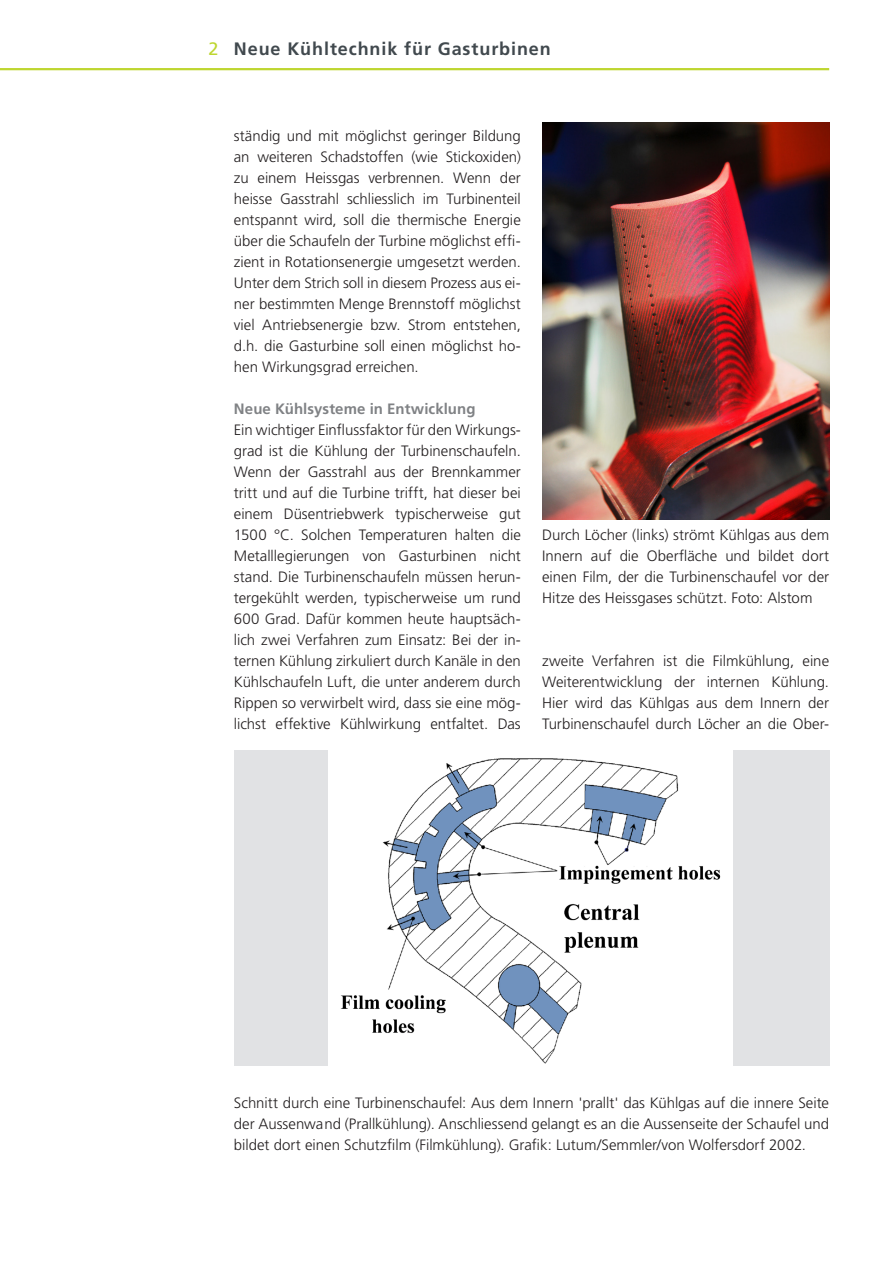
<style>
.page{position:relative;width:893px;height:1263px;background:#fff}
.page>*{position:absolute;margin:0;border:0;box-sizing:border-box;transform-origin:0 0}
.t1{font:700 18px "Frutiger LT Std";letter-spacing:.05em;color:#41494e}
.t2{font:18px "Frutiger LT Std";color:#bed630}
.Lauftext{font:300 15px/21px "Frutiger LT Std";color:#231f20;text-align:justify}
.Titel_2{font:300 15px/21px "Frutiger LT Std";color:#231f20;text-align:justify}
.Titel_2-2{font:700 15px "Frutiger LT Std";letter-spacing:.005em;color:#808285}
</style>
<div class="page">
<hr style="left:0;top:68px;width:829px;height:2px;background:#bed630">
<img style="left:542px;top:122px;width:287px;height:397px">
<div style="left:234px;top:750px;width:595px;height:315px;background:#e1e2e4"></div>
<img style="left:328px;top:750px;width:404px;height:315px">
<p class="t2" style="left:208px;top:38px;width:12px">2</p>
<p class="t1" style="left:234px;top:38px;width:318px">Neue Kühltechnik für Gasturbinen</p>
<p class="Titel_2" style="left:234px;top:126px;width:289px">ständig und mit möglichst geringer Bildung an weiteren Schadstoffen (wie Stickoxiden) zu einem Heissgas verbrennen. Wenn der heisse Gasstrahl schliesslich im Turbinenteil entspannt wird, soll die thermische Energie über die Schaufeln der Turbine möglichst effi&shy;zient in Rotationsenergie umgesetzt werden.<br>Unter dem Strich soll in diesem Prozess aus ei&shy;ner bestimmten Menge Brennstoff möglichst viel Antriebsenergie bzw. Strom entstehen, d.h. die Gasturbine soll einen möglichst ho&shy;hen Wirkungsgrad erreichen.</p>
<p class="Titel_2-2" style="left:234px;top:400px;width:243px">Neue Kühlsysteme in Entwicklung</p>
<p class="Lauftext" style="left:234px;top:420px;width:289px">Ein wichtiger Einflussfaktor für den Wirkungs&shy;grad ist die Kühlung der Turbinenschaufeln.<br>Wenn der Gasstrahl aus der Brennkammer tritt und auf die Turbine trifft, hat dieser bei einem Düsentriebwerk typischerweise gut 1500 °C. Solchen Temperaturen halten die Metalllegierungen von Gasturbinen nicht stand. Die Turbinenschaufeln müssen herun&shy;tergekühlt werden, typischerweise um rund 600 Grad. Dafür kommen heute hauptsäch&shy;lich zwei Verfahren zum Einsatz: Bei der in&shy;ternen Kühlung zirkuliert durch Kanäle in den Kühlschaufeln Luft, die unter anderem durch Rippen so verwirbelt wird, dass sie eine mög&shy;lichst effektive Kühlwirkung entfaltet. Das</p>
<p class="Lauftext" style="left:542px;top:525px;width:289px">Durch Löcher (links) strömt Kühlgas aus dem Innern auf die Oberfläche und bildet dort einen Film, der die Turbinenschaufel vor der Hitze des Heissgases schützt. Foto: Alstom</p>
<p class="Lauftext" style="left:542px;top:651px;width:289px">zweite Verfahren ist die Filmkühlung, eine Weiterentwicklung der internen Kühlung.<br>Hier wird das Kühlgas aus dem Innern der Turbinenschaufel durch Löcher an die Ober-</p>
<p class="Lauftext" style="left:234px;top:1092px;width:597px">Schnitt durch eine Turbinenschaufel: Aus dem Innern 'prallt' das Kühlgas auf die innere Seite der Aussenwand (Prallkühlung). Anschliessend gelangt es an die Aussenseite der Schaufel und bildet dort einen Schutzfilm (Filmkühlung). Grafik: Lutum/Semmler/von Wolfersdorf 2002.</p>
</div>
